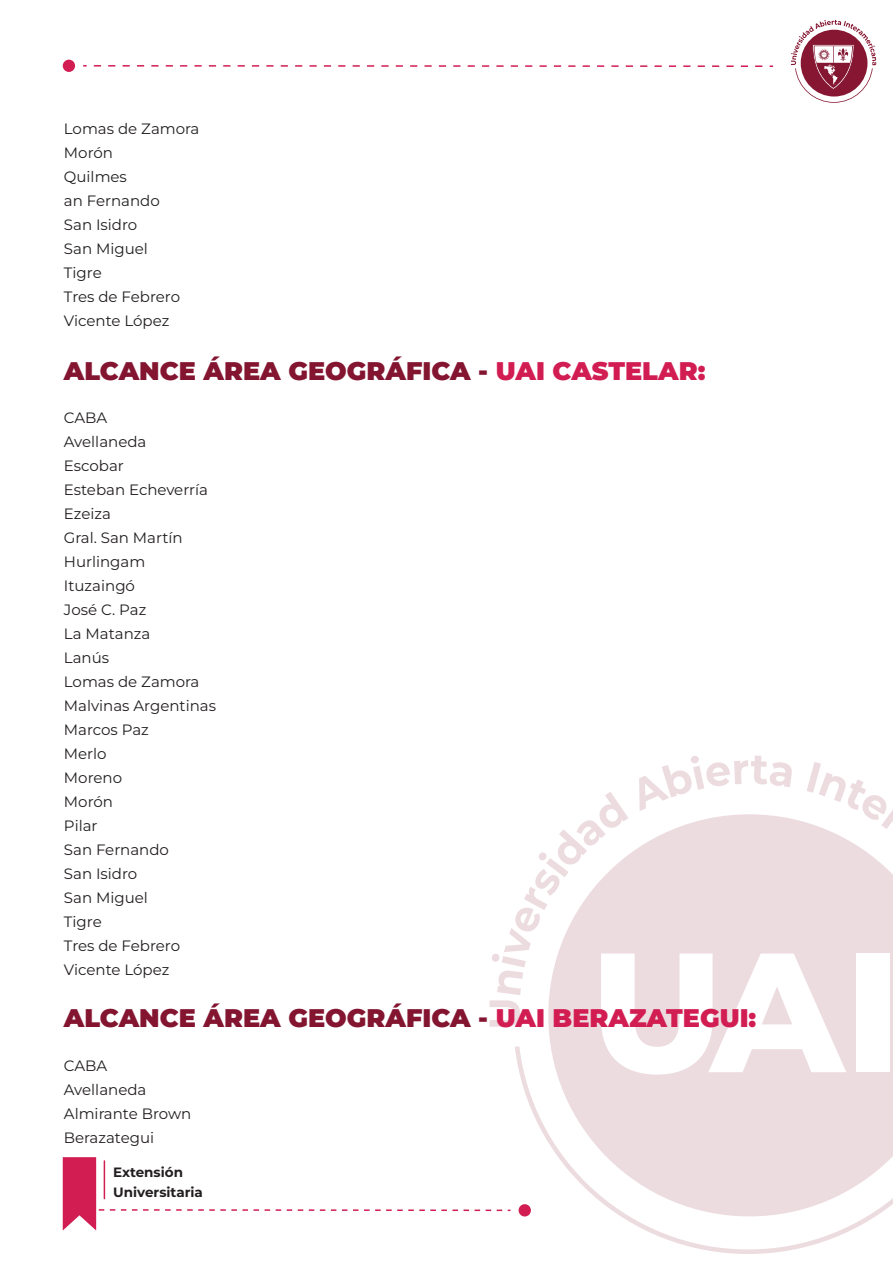
<style>
.page{position:relative;width:893px;height:1263px;background:#fff}
.page>*{position:absolute;margin:0;border:0;box-sizing:border-box;transform-origin:0 0}
.t1{font:900 25.5px "Montserrat";color:#831531}
.t2{font:15px/24px "Montserrat";color:#231f20}
.t3{font:700 13.5px/20.9px "Montserrat";color:#231f20}
.s1{color:#d21d53}
</style>
<div class="page">
<svg style="left:94px;top:65px;width:679px;height:2px"></svg>
<div style="left:63px;top:60px;width:12px;height:12px;background:#d21d53;border-radius:50%"></div>
<svg style="left:62px;top:755px;width:831px;height:499px"></svg>
<div style="left:519px;top:1204px;width:12px;height:12px;background:#d21d53;border-radius:50%"></div>
<svg style="left:791px;top:20px;width:85px;height:83px"></svg>
<p class="t2" style="left:64px;top:116px;width:137px">Lomas de Zamora<br>Morón<br>Quilmes<br>an Fernando<br>San Isidro<br>San Miguel<br>Tigre<br>Tres de Febrero<br>Vicente López</p>
<h1 class="t1" style="left:64px;top:351px;width:643px">ALCANCE ÁREA GEOGRÁFICA - <span class="s1">UAI CASTELAR:</span></h1>
<p class="t2" style="left:64px;top:405px;width:154px">CABA<br>Avellaneda<br>Escobar<br>Esteban Echeverría<br>Ezeiza<br>Gral. San Martín<br>Hurlingam<br>Ituzaingó<br>José C. Paz<br>La Matanza<br>Lanús<br>Lomas de Zamora<br>Malvinas Argentinas<br>Marcos Paz<br>Merlo<br>Moreno<br>Morón<br>Pilar<br>San Fernando<br>San Isidro<br>San Miguel<br>Tigre<br>Tres de Febrero<br>Vicente López</p>
<h1 class="t1" style="left:64px;top:999px;width:694px">ALCANCE ÁREA GEOGRÁFICA - <span class="s1">UAI BERAZATEGUI:</span></h1>
<p class="t2" style="left:64px;top:1053px;width:129px">CABA<br>Avellaneda<br>Almirante Brown<br>Berazategui</p>
<p class="t3" style="left:113px;top:1160px;width:91px">Extensión<br>Universitaria</p>
</div>
